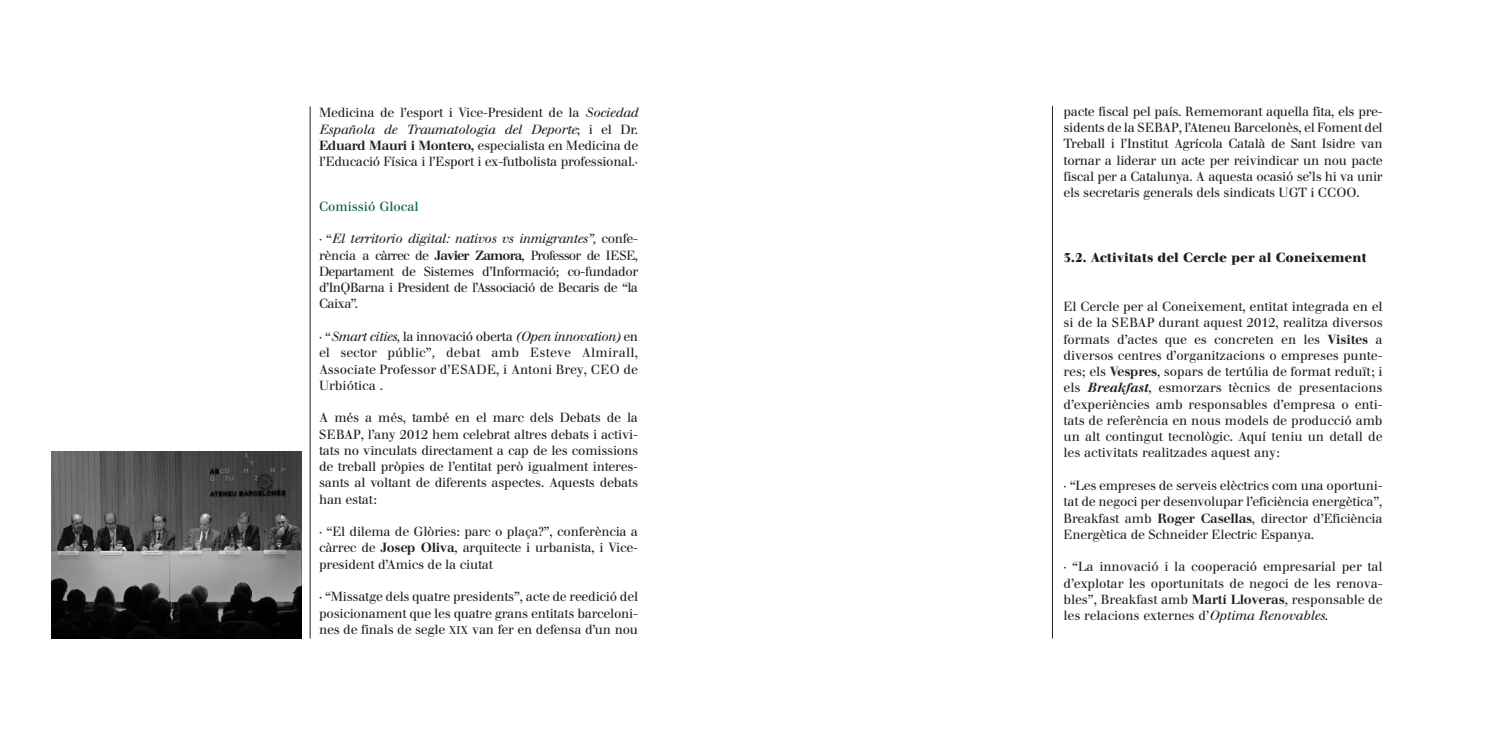
<style>
.page{position:relative;width:1489px;height:745px;background:#fff}
.page>*{position:absolute;margin:0;border:0;box-sizing:border-box;transform-origin:0 0}
.t1{font:13.12px/16.2px "Walbaum";letter-spacing:-.015em;color:#231f20;text-align:justify}
.t2{font:700 13.12px "Walbaum";color:#231f20}
.t3{font:13.12px "Walbaum";color:#005645}
.s1{font-style:italic}
.s2{font-weight:500}
.s3{font-size:12.5px}
.s4{font-size:11.25px}
.s5{font-weight:500;font-style:italic}
</style>
<div class="page">
<hr style="left:310px;top:106px;width:1px;height:532px;background:#231f20">
<hr style="left:1052px;top:106px;width:1px;height:532px;background:#231f20">
<img style="left:51px;top:451px;width:250px;height:187px">
<p class="t1" style="left:319px;top:106px;width:320px">Medicina de l’esport i Vice-President de la <span class="s1">Sociedad Española de Traumatologia del Deporte</span>; i el Dr.<br><span class="s2">Eduard Mauri i Montero,</span> especialista en Medicina de l’Educació Física i l’Esport i ex-futbolista professional.<span class="s3">·</span></p>
<p class="t3" style="left:319px;top:201px;width:101px">Comissió Glocal</p>
<p class="t1" style="left:319px;top:232px;width:320px"><span class="s3">· “</span><span class="s1">El territorio digital: nativos vs inmigrantes”,</span> confe&shy;rència a càrrec de <span class="s2">Javier Zamora</span>, Professor de IESE, Departament de Sistemes d’Informació; co-fundador d’InQBarna i President de l’Associació de Becaris de “la Caixa”.</p>
<p class="t1" style="left:319px;top:329px;width:320px"><span class="s3">· “</span><span class="s1">Smart cities,</span> la innovació oberta <span class="s1">(Open innovation)</span> en el sector públic”<span class="s1">,</span> debat amb Esteve Almirall, Associate Professor d’ESADE, i Antoni Brey, CEO de Urbiótica .</p>
<p class="t1" style="left:319px;top:410px;width:320px">A més a més, també en el marc dels Debats de la SEBAP, l’any 2012 hem celebrat altres debats i activi&shy;tats no vinculats directament a cap de les comissions de treball pròpies de l’entitat però igualment interes&shy;sants al voltant de diferents aspectes. Aquests debats han estat:</p>
<p class="t1" style="left:319px;top:524px;width:320px"><span class="s3">·</span> “El dilema de Glòries: parc o plaça?”, conferència a càrrec de <span class="s2">Josep Oliva</span>, arquitecte i urbanista, i Vice&shy;president d’Amics de la ciutat</p>
<p class="t1" style="left:319px;top:589px;width:320px"><span class="s3">·</span> “Missatge dels quatre presidents”, acte de reedició del posicionament que les quatre grans entitats barceloni&shy;nes de finals de segle <span class="s4">XIX</span> van fer en defensa d’un nou</p>
<p class="t1" style="left:1063px;top:104px;width:320px">pacte fiscal pel país. Rememorant aquella fita, els pre&shy;sidents de la SEBAP, l’Ateneu Barcelonès, el Foment del Treball i l’Institut Agrícola Català de Sant Isidre van tornar a liderar un acte per reivindicar un nou pacte fiscal per a Catalunya. A aquesta ocasió se’ls hi va unir els secretaris generals dels sindicats UGT i CCOO.</p>
<p class="t2" style="left:1063px;top:253px;width:305px">3.2. Activitats del Cercle per al Coneixement</p>
<p class="t1" style="left:1063px;top:299px;width:320px">El Cercle per al Coneixement, entitat integrada en el si de la SEBAP durant aquest 2012, realitza diversos formats d’actes que es concreten en les <span class="s2">Visites</span> a diversos centres d’organitzacions o empreses punte&shy;res; els <span class="s2">Vespres</span>, sopars de tertúlia de format reduït; i els <span class="s5">Breakfast</span>, esmorzars tècnics de presentacions d’experiències amb responsables d’empresa o enti&shy;tats de referència en nous models de producció amb un alt contingut tecnològic. Aquí teniu un detall de les activitats realitzades aquest any:</p>
<p class="t1" style="left:1063px;top:478px;width:320px"><span class="s3">·</span> “Les empreses de serveis elèctrics com una oportuni&shy;tat de negoci per desenvolupar l’eficiència energètica”, Breakfast amb <span class="s2">Roger Casellas</span>, director d’Eficiència Energètica de Schneider Electric Espanya.</p>
<p class="t1" style="left:1063px;top:559px;width:320px"><span class="s3">·</span> “La innovació i la cooperació empresarial per tal d’explotar les oportunitats de negoci de les renova&shy;bles”, Breakfast amb <span class="s2">Martí Lloveras</span>, responsable de les relacions externes d’<span class="s1">Optima Renovables</span>.</p>
</div>
